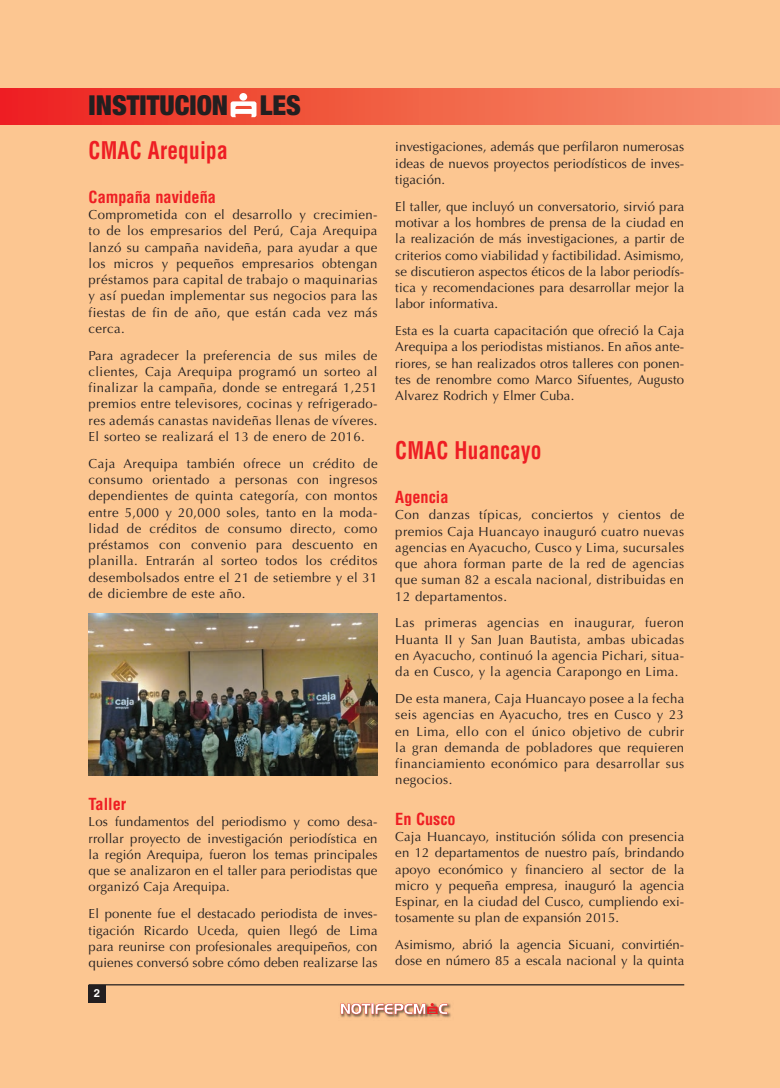
<style>
.page{position:relative;width:780px;height:1088px;background:#fff}
.page>*{position:absolute;margin:0;border:0;box-sizing:border-box;transform-origin:0 0}
.t1{font:900 condensed 27.5px "Helvetica Neue LT Std";color:#231f20}
.t2{font:700 condensed 23.75px "Helvetica LT Std";letter-spacing:.01em;color:#ee1d23;scale:.9 1}
.t3{font:700 condensed 16.25px "Helvetica LT Std";color:#ee1d23}
.t4{font:13.12px/16.2px "Optima LT Std";letter-spacing:.01em;color:#231f20;text-align:justify}
.t5{font:700 11.25px "Helvetica LT Std";color:#fff}
</style>
<div class="page">
<div style="left:762px;top:0;width:18px;height:1088px;background:#fcc691"></div>
<div style="left:0;top:0;width:774px;height:1088px;background:#fcc691"></div>
<div style="left:0;top:89px;width:780px;height:35px;background:linear-gradient(to right,#ed251e,#f5946d)"></div>
<svg style="left:230px;top:101px;width:26px;height:16px"></svg>
<div style="left:239px;top:93px;width:8px;height:8px;background:#fff;border-radius:50%"></div>
<div style="left:89px;top:985px;width:17px;height:17px;background:#231f20"></div>
<hr style="left:89px;top:984px;width:595px;height:1px;background:#231f20">
<img style="left:340px;top:1003px;width:111px;height:15px">
<svg style="left:340px;top:1003px;width:107px;height:11px"></svg>
<img style="left:89px;top:613px;width:288px;height:163px">
<h1 class="t1" style="left:89px;top:88px;width:214px">INSTITUCION LES</h1>
<h2 class="t2" style="left:89px;top:135px;width:156px">CMAC Arequipa</h2>
<p class="t3" style="left:89px;top:187px;width:129px">Campaña navideña</p>
<p class="t4" style="left:89px;top:207px;width:290px">Comprometida con el desarrollo y crecimien&shy;to de los empresarios del Perú, Caja Arequipa lanzó su campaña navideña, para ayudar a que los micros y pequeños empresarios obtengan préstamos para capital de trabajo o maquinarias y así puedan implementar sus negocios para las fiestas de fin de año, que están cada vez más cerca.</p>
<p class="t4" style="left:89px;top:347px;width:290px">Para agradecer la preferencia de sus miles de clientes, Caja Arequipa programó un sorteo al finalizar la campaña, donde se entregará 1,251 premios entre televisores, cocinas y refrigerado&shy;res además canastas navideñas llenas de víveres.<br>El sorteo se realizará el 13 de enero de 2016.</p>
<p class="t4" style="left:89px;top:455px;width:290px">Caja Arequipa también ofrece un crédito de consumo orientado a personas con ingresos dependientes de quinta categoría, con montos entre 5,000 y 20,000 soles, tanto en la moda&shy;lidad de créditos de consumo directo, como préstamos con convenio para descuento en planilla. Entrarán al sorteo todos los créditos desembolsados entre el 21 de setiembre y el 31 de diciembre de este año.</p>
<p class="t3" style="left:89px;top:794px;width:39px">Taller</p>
<p class="t4" style="left:89px;top:814px;width:290px">Los fundamentos del periodismo y como desa&shy;rrollar proyecto de investigación periodística en la región Arequipa, fueron los temas principales que se analizaron en el taller para periodistas que organizó Caja Arequipa.</p>
<p class="t4" style="left:89px;top:906px;width:290px">El ponente fue el destacado periodista de inves&shy;tigación Ricardo Uceda, quien llegó de Lima para reunirse con profesionales arequipeños, con quienes conversó sobre cómo deben realizarse las</p>
<p class="t5" style="left:94px;top:986px;width:8px">2</p>
<p class="t4" style="left:395px;top:139px;width:290px">investigaciones, además que perfilaron numerosas ideas de nuevos proyectos periodísticos de inves&shy;tigación.</p>
<p class="t4" style="left:395px;top:198px;width:290px">El taller, que incluyó un conversatorio, sirvió para motivar a los hombres de prensa de la ciudad en la realización de más investigaciones, a partir de criterios como viabilidad y factibilidad. Asimismo, se discutieron aspectos éticos de la labor periodís&shy;tica y recomendaciones para desarrollar mejor la labor informativa.</p>
<p class="t4" style="left:395px;top:323px;width:290px">Esta es la cuarta capacitación que ofreció la Caja Arequipa a los periodistas mistianos. En años ante&shy;riores, se han realizados otros talleres con ponen&shy;tes de renombre como Marco Sifuentes, Augusto Alvarez Rodrich y Elmer Cuba.</p>
<h2 class="t2" style="left:395px;top:435px;width:164px">CMAC Huancayo</h2>
<p class="t3" style="left:395px;top:487px;width:55px">Agencia</p>
<p class="t4" style="left:395px;top:507px;width:290px">Con danzas típicas, conciertos y cientos de premios Caja Huancayo inauguró cuatro nuevas agencias en Ayacucho, Cusco y Lima, sucursales que ahora forman parte de la red de agencias que suman 82 a escala nacional, distribuidas en 12 departamentos.</p>
<p class="t4" style="left:395px;top:615px;width:290px">Las primeras agencias en inaugurar, fueron Huanta II y San Juan Bautista, ambas ubicadas en Ayacucho, continuó la agencia Pichari, situa&shy;da en Cusco, y la agencia Carapongo en Lima.</p>
<p class="t4" style="left:395px;top:691px;width:290px">De esta manera, Caja Huancayo posee a la fecha seis agencias en Ayacucho, tres en Cusco y 23 en Lima, ello con el único objetivo de cubrir la gran demanda de pobladores que requieren financiamiento económico para desarrollar sus negocios.</p>
<p class="t3" style="left:395px;top:809px;width:62px">En Cusco</p>
<p class="t4" style="left:395px;top:829px;width:290px">Caja Huancayo, institución sólida con presencia en 12 departamentos de nuestro país, brindando apoyo económico y financiero al sector de la micro y pequeña empresa, inauguró la agencia Espinar, en la ciudad del Cusco, cumpliendo exi&shy;tosamente su plan de expansión 2015.</p>
<p class="t4" style="left:395px;top:937px;width:290px">Asimismo, abrió la agencia Sicuani, convirtién&shy;dose en número 85 a escala nacional y la quinta</p>
</div>
